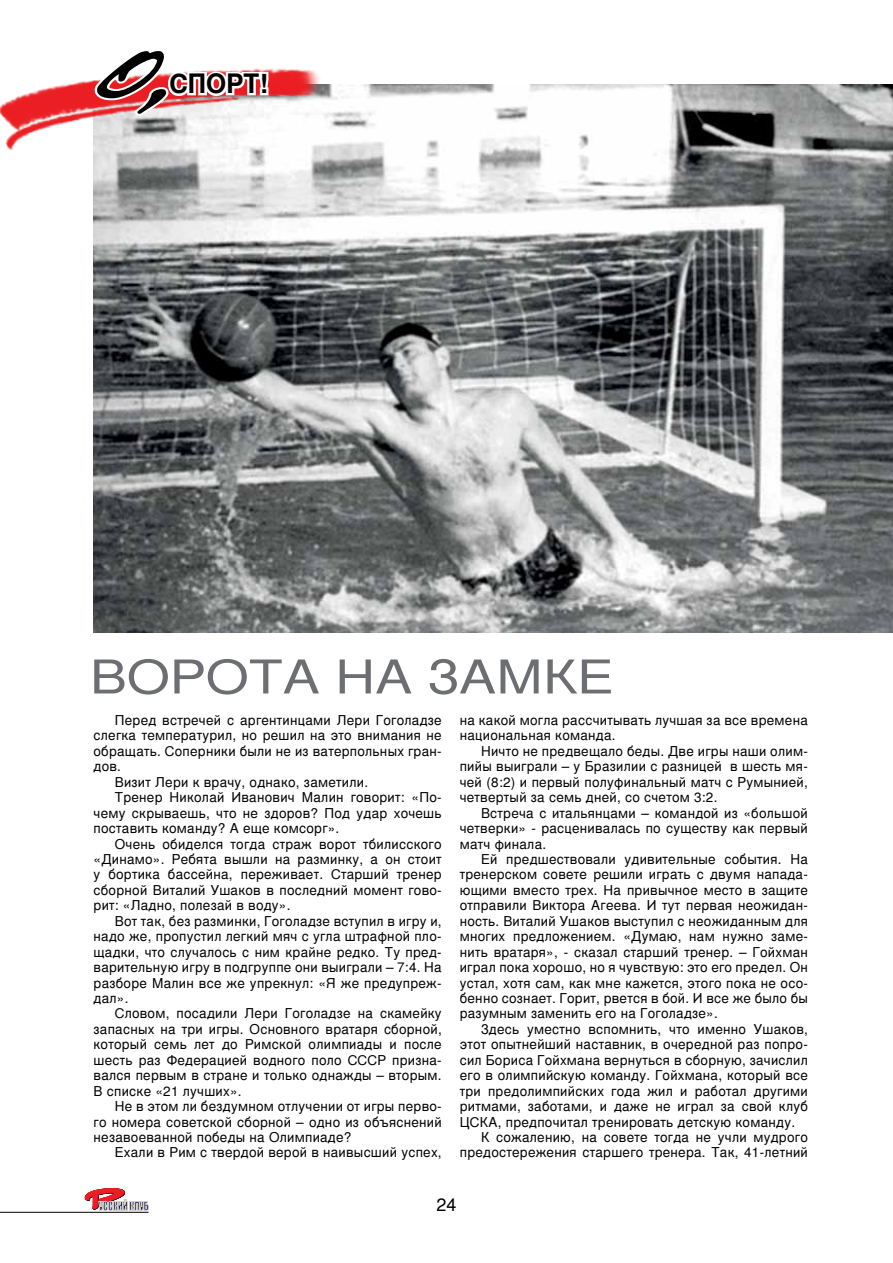
<style>
.page{position:relative;width:893px;height:1263px;background:#fff}
.page>*{position:absolute;margin:0;border:0;box-sizing:border-box;transform-origin:0 0}
.t1{font:italic 77.25px "Olga CTT";color:#000;scale:1.39 1}
.t2{font:46.65px "Nimbus San LCY";color:#6d6e71;scale:1.19 1}
.t3{font:700 26.55px "Nimbus San LCY";color:#000}
.t4{font:18px "Nimbus San LCY";color:#000}
.t5{font:13.5px/15.5px "Nimbus San LCY";letter-spacing:.02em;color:#000;text-align:justify}
</style>
<div class="page">
<svg style="left:85px;top:1188px;width:63px;height:22px"></svg>
<hr style="left:0;top:1212px;width:148px;height:1px;background:#000">
<img style="left:94px;top:85px;width:799px;height:548px">
<img style="left:0;top:68px;width:366px;height:121px">
<svg style="left:91px;top:68px;width:180px;height:50px"></svg>
<h1 class="t1" style="left:94px;top:24px;width:77px">О,</h1>
<h3 class="t3" style="left:169px;top:69px;width:100px">спорт!</h3>
<h2 class="t2" style="left:90px;top:650px;width:33px">ВОРОТА</h2>
<h2 class="t2" style="left:335px;top:650px;width:203px">НА ЗАМКЕ</h2>
<p class="t5" style="left:460px;top:712px;width:350px">на какой могла рассчитывать лучшая за все времена национальная команда.</p>
<p class="t5" style="left:460px;top:743px;width:350px;text-indent:21px">Н ичто не предвещало беды. Две игры наши олим&shy;пийы выиграли – у Бразилии с разницей в шесть мя&shy;чей (8:2) и первый полуфинальный матч с Румынией, четвертый за семь дней, со счетом 3:2.</p>
<p class="t5" style="left:460px;top:805px;width:350px;text-indent:21px">Встреча с итальянцами – командой из «большой четверки» - расценивалась по существу как первый матч финала.</p>
<p class="t5" style="left:460px;top:851px;width:350px;text-indent:21px">Ей предшествовали удивительные события. На тренерском совете решили играть с двумя напада&shy;ющими вместо трех. На привычное место в защите отправили Виктора Агеева. И тут первая неожидан&shy;ность. Виталий Ушаков выступил с неожиданным для многих предложением. «Думаю, нам нужно заме&shy;нить вратаря», - сказал старший тренер. – Гойхман играл пока хорошо, но я чувствую: это его предел. Он устал, хотя сам, как мне кажется, этого пока не осо&shy;бенно сознает. Горит, рвется в бой. И все же было бы разумным заменить его на Гоголадзе».</p>
<p class="t5" style="left:460px;top:1021px;width:350px;text-indent:21px">Здесь уместно вспомнить, что именно Ушаков, этот опытнейший наставник, в очередной раз попро&shy;сил Бориса Гойхмана вернуться в сборную, зачислил его в олимпийскую команду. Гойхмана, который все три предолимпийских года жил и работал другими ритмами, заботами, и даже не играл за свой клуб ЦСКА</p>
<p class="t5" style="left:115px;top:712px;width:328px">П еред встречей с аргентинцами Лери Гоголадзе</p>
<p class="t5" style="left:94px;top:728px;width:350px">слегка температурил, но решил на это внимания не</p>
<p class="t5" style="left:94px;top:743px;width:350px">обращать. Соперники были не из ватерпольных гран-</p>
<p class="t5" style="left:94px;top:759px;width:29px">дов.</p>
<p class="t5" style="left:115px;top:774px;width:255px">Визит Лери к врачу, однако, заметили.</p>
<p class="t5" style="left:115px;top:790px;width:328px">Тренер Н иколай И ванович Малин говорит: «По-</p>
<p class="t5" style="left:94px;top:805px;width:350px">чему скрываешь, что не здоров? Под удар хочешь</p>
<p class="t5" style="left:94px;top:820px;width:247px">поставить команду? А еще комсорг».</p>
<p class="t5" style="left:115px;top:836px;width:328px">Очень обиделся тогда страж ворот тбилисского</p>
<p class="t5" style="left:94px;top:851px;width:350px">«Динамо». Ребята вышли на разминку, а он стоит</p>
<p class="t5" style="left:94px;top:867px;width:350px">у бортика бассейна, переживает. Старший тренер</p>
<p class="t5" style="left:94px;top:882px;width:350px">сборной Виталий Ушаков в последний момент гово-</p>
<p class="t5" style="left:94px;top:898px;width:198px">рит: «Ладно, полезай в воду».</p>
<p class="t5" style="left:115px;top:913px;width:328px">Вот так, без разминки, Гоголадзе вступил в игру и,</p>
<p class="t5" style="left:94px;top:929px;width:350px">надо же, пропустил легкий мяч с угла штрафной пло-</p>
<p class="t5" style="left:94px;top:944px;width:350px">щадки, что случалось с ним крайне редко. Ту пред-</p>
<p class="t5" style="left:94px;top:959px;width:350px">варительную игру в подгруппе они выиграли – 7:4. На</p>
<p class="t5" style="left:94px;top:975px;width:350px">разборе Малин все же упрекнул: «Я же предупреж-</p>
<p class="t5" style="left:94px;top:990px;width:36px">дал».</p>
<p class="t5" style="left:115px;top:1006px;width:328px">Словом, посадили Лери Гоголадзе на скамейку</p>
<p class="t5" style="left:94px;top:1021px;width:350px">запасных на три игры. Основного вратаря сборной,</p>
<p class="t5" style="left:94px;top:1037px;width:350px">который семь лет до Римской олимпиады и после</p>
<p class="t5" style="left:94px;top:1052px;width:265px">шесть раз Федерацией водного поло СССР</p>
<p class="t5" style="left:94px;top:1052px;width:350px;text-indent:299px">призна&shy;вался первым в стране и только однажды – вторым.<br>В списке «21 лучших».</p>
<p class="t5" style="left:94px;top:1098px;width:350px;text-indent:21px">Не в этом ли бездумном отлучении от игры перво&shy;го номера советской сборной – одно из объяснений незавоеванной победы на Олимпиаде?</p>
<p class="t5" style="left:115px;top:1145px;width:328px">Ехали в Рим с твердой верой в наивысший успех,</p>
<p class="t5" style="left:498px;top:1114px;width:299px">, предпочитал тренировать детскую команду.</p>
<p class="t5" style="left:481px;top:1129px;width:328px">К сожалению, на совете тогда не учли мудрого</p>
<p class="t5" style="left:460px;top:1145px;width:350px">предостережения старшего тренера. Так, 41-летний</p>
<h3 class="t4" style="left:436px;top:1194px;width:22px">24</h3>
</div>
